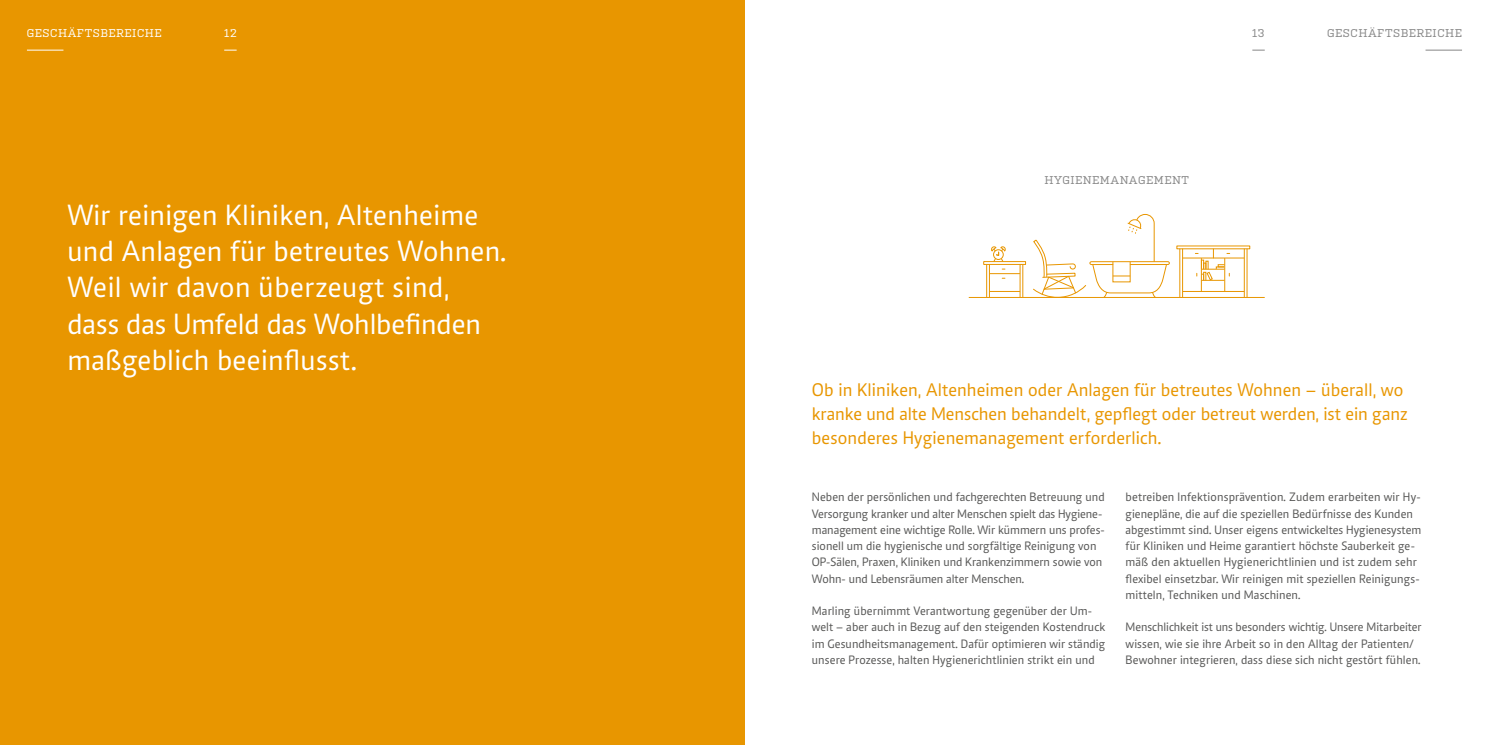
<style>
.page{position:relative;width:1489px;height:745px;background:#fff}
.page>*{position:absolute;margin:0;border:0;box-sizing:border-box;transform-origin:0 0}
.t1{font:30px/36.2px "Caput";letter-spacing:.015em;color:#fff}
.t2{font:18.75px/24.4px "Caput";letter-spacing:.01em;color:#e89600}
.t3{font:12.5px/16.2px "Caput";letter-spacing:.005em;color:#575756}
.t4{font:11.25px "Kulturista";letter-spacing:.05em;color:#878787}
.t5{font:11.25px "Kulturista";letter-spacing:.05em;color:#fff}
</style>
<div class="page">
<div style="left:0;top:0;width:744px;height:744px;background:#e89600"></div>
<hr style="left:969px;top:297px;width:295px;height:1px;background:#e89600">
<hr style="left:1019px;top:264px;width:1px;height:32px;background:#e89600">
<hr style="left:986px;top:264px;width:1px;height:32px;background:#e89600">
<hr style="left:988px;top:264px;width:1px;height:32px;background:#e89600">
<hr style="left:1022px;top:264px;width:1px;height:32px;background:#e89600">
<div style="left:983px;top:261px;width:42px;height:4px;border:1px solid #e89600"></div>
<hr style="left:989px;top:273px;width:30px;height:1px;background:#e89600">
<hr style="left:989px;top:291px;width:30px;height:1px;background:#e89600">
<svg style="left:990px;top:246px;width:16px;height:16px"></svg>
<svg style="left:1033px;top:214px;width:137px;height:83px"></svg>
<hr style="left:1243px;top:249px;width:1px;height:47px;background:#e89600">
<hr style="left:1179px;top:249px;width:1px;height:47px;background:#e89600">
<hr style="left:1181px;top:249px;width:1px;height:47px;background:#e89600">
<hr style="left:1246px;top:249px;width:1px;height:47px;background:#e89600">
<hr style="left:1182px;top:257px;width:61px;height:1px;background:#e89600">
<hr style="left:1182px;top:291px;width:61px;height:1px;background:#e89600">
<hr style="left:1200px;top:258px;width:1px;height:33px;background:#e89600">
<hr style="left:1224px;top:258px;width:1px;height:33px;background:#e89600">
<svg style="left:1195px;top:249px;width:34px;height:32px"></svg>
<svg style="left:1252px;top:50px;width:12px;height:1px"></svg>
<hr style="left:1425px;top:50px;width:36px;height:1px;background:#878787">
<svg style="left:224px;top:50px;width:13px;height:1px"></svg>
<hr style="left:27px;top:50px;width:36px;height:1px;background:#fff">
<p class="t5" style="left:27px;top:25px;width:136px">GESCHÄFTSBEREICHE</p>
<p class="t5" style="left:224px;top:25px;width:14px">12</p>
<p class="t4" style="left:1252px;top:25px;width:14px">13</p>
<p class="t4" style="left:1327px;top:25px;width:136px">GESCHÄFTSBEREICHE</p>
<h1 class="t1" style="left:67px;top:197px;width:440px">Wir reinigen Kliniken, Altenheime und Anlagen für betreutes Wohnen.<br>Weil wir davon überzeugt sind, dass das Umfeld das Wohlbefinden maßgeblich beeinflusst.</h1>
<p class="t4" style="left:1044px;top:172px;width:146px">HYGIENEMANAGEMENT</p>
<h2 class="t2" style="left:811px;top:377px;width:597px">Ob in Kliniken, Altenheimen oder Anlagen für betreutes Wohnen – überall, wo kranke und alte Menschen behandelt, gepflegt oder betreut werden, ist ein ganz besonderes Hygienemanagement erforderlich.</h2>
<p class="t3" style="left:811px;top:489px;width:294px">Neben der persönlichen und fachgerechten Betreuung und Versorgung kranker und alter Menschen spielt das Hygiene&shy;management eine wichtige Rolle. Wir kümmern uns profes&shy;sionell um die hygienische und sorgfältige Reinigung von OP-Sälen, Praxen, Kliniken und Krankenzimmern sowie von Wohn- und Lebensräumen alter Menschen.</p>
<p class="t3" style="left:811px;top:602px;width:295px">Marling übernimmt Verantwortung gegenüber der Um&shy;welt – aber auch in Bezug auf den steigenden Kostendruck im Gesundheitsmanagement. Dafür optimieren wir ständig unsere Prozesse, halten Hygienerichtlinien strikt ein und</p>
<p class="t3" style="left:1125px;top:489px;width:297px">betreiben Infektionsprävention. Zudem erarbeiten wir Hy&shy;gienepläne, die auf die speziellen Bedürfnisse des Kunden abgestimmt sind. Unser eigens entwickeltes Hygienesystem für Kliniken und Heime garantiert höchste Sauberkeit ge&shy;mäß den aktuellen Hygienerichtlinien und ist zudem sehr flexibel einsetzbar. Wir reinigen mit speziellen Reinigungs&shy;mitteln, Techniken und Maschinen.</p>
<p class="t3" style="left:1125px;top:619px;width:297px">Menschlichkeit ist uns besonders wichtig. Unsere Mitarbeiter wissen, wie sie ihre Arbeit so in den Alltag der Patienten/<br>Bewohner integrieren, dass diese sich nicht gestört fühlen.</p>
</div>
